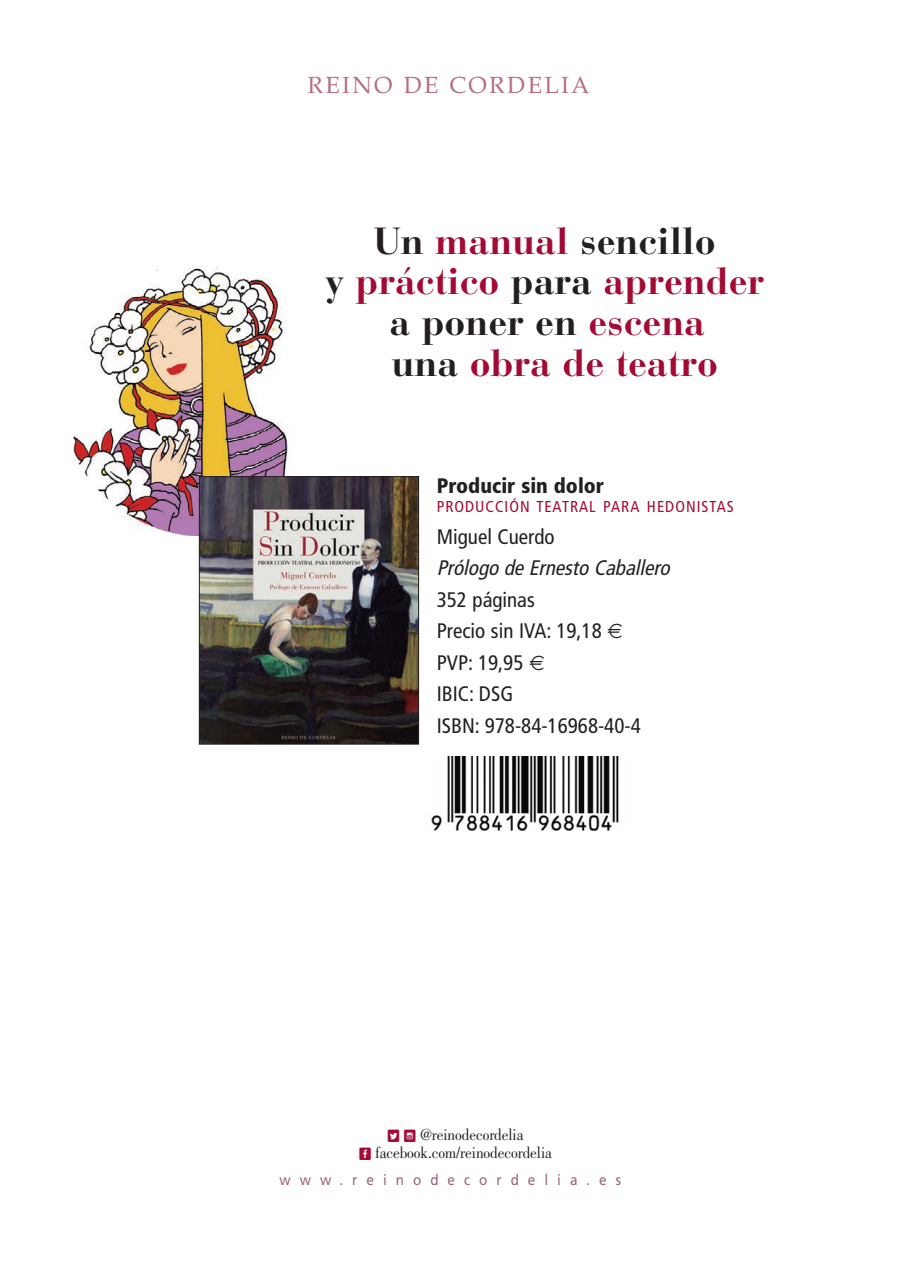
<style>
.page{position:relative;width:897px;height:1264px;background:#fff}
.page>*{position:absolute;margin:0;border:0;box-sizing:border-box;transform-origin:0 0}
.t1{font:700 37.5px/40.5px "Bauer Bodoni";color:#a30a34;text-align:center}
.t2{font:23.4px "Book Antiqua";letter-spacing:.1em;color:#b66e80}
.t3{font:condensed 21px/31.5px "Frutiger";color:#231f20}
.t4{font:italic condensed 21px "Frutiger";color:#231f20}
.t5{font:900 condensed 21px "Frutiger";color:#231f20}
.t6{font:16.5px/18px "Bodoni";letter-spacing:-.005em;color:#231f20;text-align:center;scale:.92 1}
.t7{font:condensed 15.75px "Frutiger";letter-spacing:.065em;color:#a30a34}
.t8{font:15px "Frutiger";letter-spacing:.665em;color:#a06671;scale:.9 1}
.s1{color:#231f20}
.s2{font-family:"Social Shapes";font-size:18px;color:#a30a34}
</style>
<div class="page">
<img style="left:74px;top:266px;width:214px;height:269px">
<img style="left:201px;top:478px;width:215px;height:264px">
<div style="left:199px;top:476px;width:219px;height:268px;border:1px solid #231f20"></div>
<div style="left:429px;top:757px;width:199px;height:76px;background:linear-gradient(to right,#fff,#fff)"></div>
<img style="left:429px;top:757px;width:199px;height:73px">
<p class="t2" style="left:307px;top:72px;width:283px">REINO DE CORDELIA</p>
<h1 class="t1" style="left:325px;top:225px;width:440px"><span class="s1">Un</span> manual <span class="s1">sencillo<br>y</span> práctico <span class="s1">para</span> aprender <span class="s1">a poner en</span> escena<br><span class="s1">una</span> obra de teatro</h1>
<p class="t5" style="left:436px;top:477px;width:169px">Producir sin dolor</p>
<p class="t7" style="left:436px;top:500px;width:298px">PRODUCCIÓN TEATRAL PARA HEDONISTAS</p>
<p class="t3" style="left:436px;top:522px;width:119px">Miguel Cuerdo</p>
<p class="t4" style="left:436px;top:559px;width:239px">Prólogo de Ernesto Caballero</p>
<p class="t3" style="left:436px;top:585px;width:205px">352 páginas<br>Precio sin IVA: 19,18<br>PVP: 19,95<br>IBIC: DSG<br>ISBN: 978-84-16968-40-4</p>
<p class="t6" style="left:359px;top:1127px;width:211px"><span class="s2">N P</span> @reinodecordelia<br><span class="s2">M</span> facebook.com/reinodecordelia</p>
<p class="t8" style="left:279px;top:1173px;width:381px">www.reinodecordelia.es</p>
</div>
